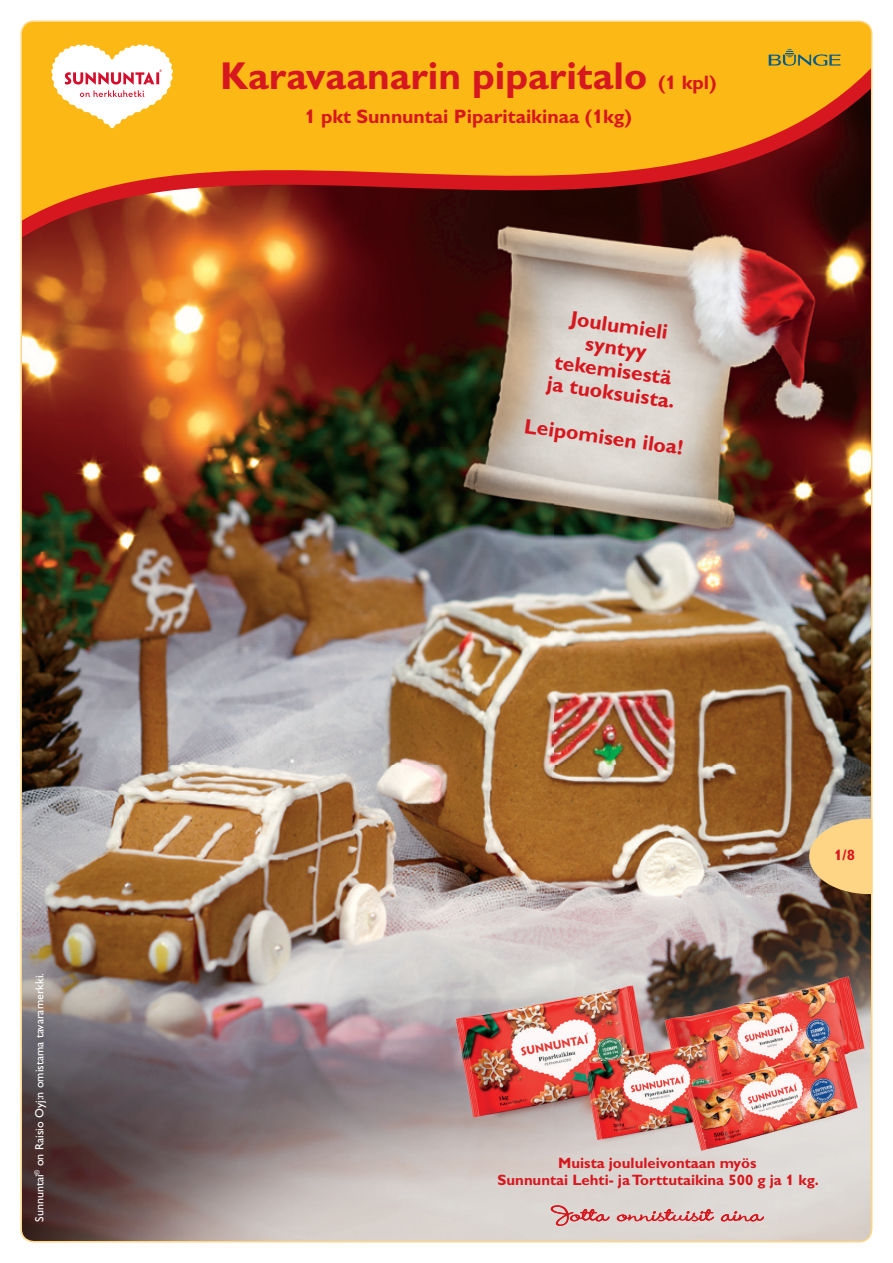
<style>
.page{position:relative;width:893px;height:1263px;background:#fff}
.page>*{position:absolute;margin:0;border:0;box-sizing:border-box;transform-origin:0 0}
.t1{font:700 39px "Gill Alt One";color:#d7171f}
.t2{font:700 21px/22.5px "Gill Alt One";color:#d7171f;text-align:center}
.t3{font:700 19.5px "Gill Alt One";color:#d7171f}
.t4{font:700 15px/16.5px "Gill Alt One";color:#d7171f;text-align:center}
.t5{font:12px "Gill Alt One";color:#fff}
.s1{font-size:19.5px}
</style>
<div class="page">
<img style="left:21px;top:21px;width:851px;height:1221px">
<svg style="left:769px;top:49px;width:71px;height:18px"></svg>
<svg style="left:808px;top:818px;width:65px;height:77px"></svg>
<svg style="left:51px;top:44px;width:122px;height:84px"></svg>
<img style="left:446px;top:838px;width:426px;height:405px">
<p class="t5" style="left:33px;top:1222px;width:250px;rotate:-90deg">Sunnuntai<sup>®</sup> on Raisio Oyj:n omistama tavaramerkki.</p>
<h1 class="t1" style="left:220px;top:53px;width:498px">Karavaanarin piparitalo <span class="s1">(1 kpl)</span></h1>
<h3 class="t3" style="left:305px;top:105px;width:329px">1 pkt Sunnuntai Piparitaikinaa (1kg)</h3>
<h2 class="t2" style="left:558px;top:305px;width:130px;rotate:8deg">Joulumieli syntyy tekemisestä ja tuoksuista.</h2>
<h2 class="t2" style="left:526px;top:414px;width:162px;rotate:8deg">Leipomisen iloa!</h2>
<p class="t4" style="left:834px;top:846px;width:22px">1/8</p>
<p class="t4" style="left:497px;top:1155px;width:323px">Muista joululeivontaan myös<br>Sunnuntai Lehti- ja Torttutaikina 500 g ja 1 kg.</p>
</div>
